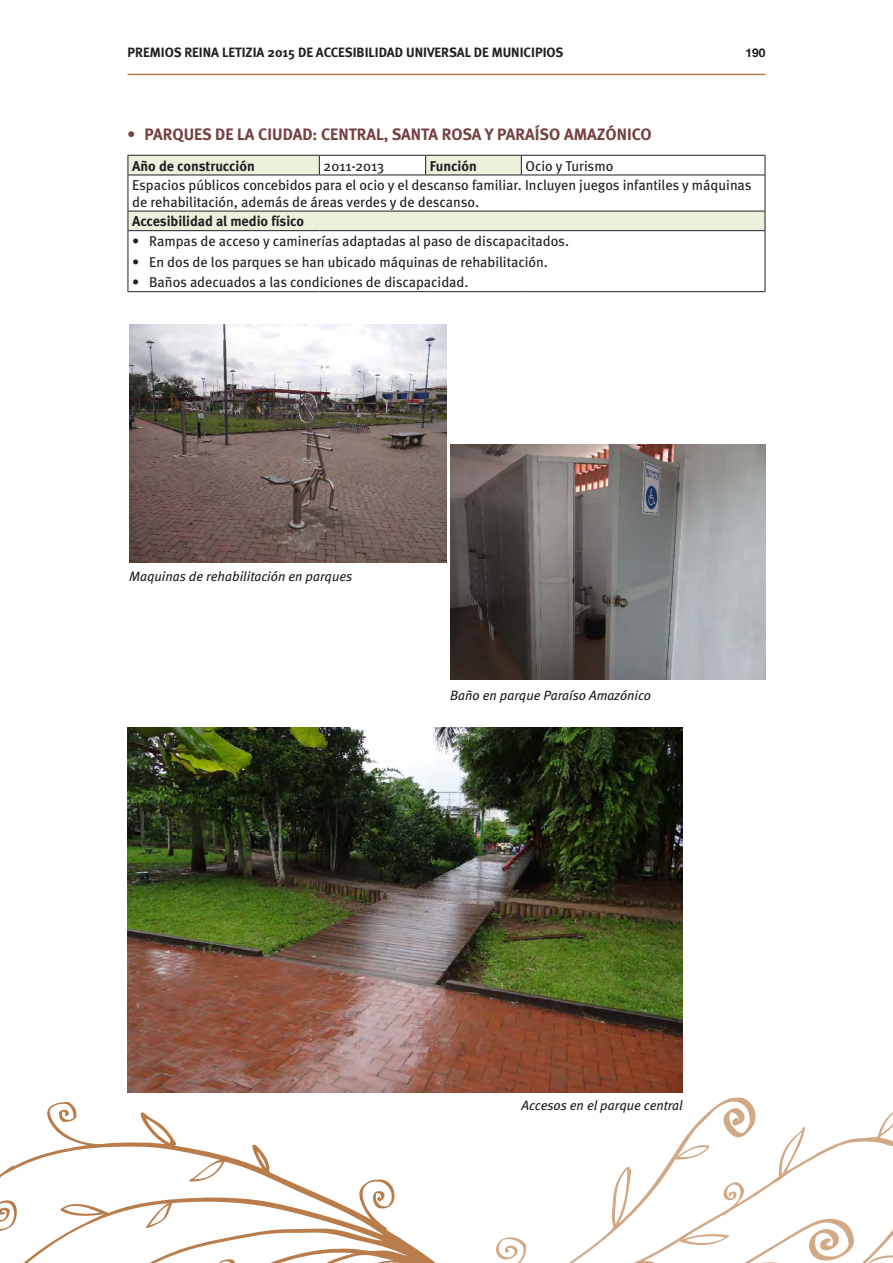
<style>
.page{position:relative;width:893px;height:1263px;background:#fff}
.page>*{position:absolute;margin:0;border:0;box-sizing:border-box;transform-origin:0 0}
.t1{font:700 16.5px "Meta";color:#754143}
.TxtTabla{font:14.25px/16.4px "Meta";color:#231f20}
.TxtTabla-2{font:700 14.25px "Meta";color:#231f20}
.Piede_Foto{font:italic 13.5px "Meta";color:#231f20}
.t2{font:700 13.5px "Meta";color:#231f20}
.t3{font:700 12px "Helvetica Neue";color:#231f20}
</style>
<div class="page">
<svg style="left:0;top:1102px;width:430px;height:161px"></svg>
<svg style="left:430px;top:1097px;width:463px;height:166px"></svg>
<hr style="left:128px;top:74px;width:637px;height:1px;background:#b87d4b">
<svg style="left:129px;top:156px;width:636px;height:74px"></svg>
<hr style="left:128px;top:155px;width:191px;height:1px;background:#231f20">
<svg style="left:128px;top:156px;width:1px;height:19px"></svg>
<hr style="left:319px;top:155px;width:107px;height:1px;background:#231f20">
<svg style="left:319px;top:156px;width:1px;height:19px"></svg>
<hr style="left:426px;top:155px;width:95px;height:1px;background:#231f20">
<svg style="left:425px;top:156px;width:1px;height:19px"></svg>
<hr style="left:521px;top:155px;width:244px;height:1px;background:#231f20">
<svg style="left:521px;top:156px;width:1px;height:19px"></svg>
<svg style="left:765px;top:156px;width:1px;height:19px"></svg>
<hr style="left:128px;top:175px;width:191px;height:1px;background:#231f20">
<hr style="left:128px;top:175px;width:1px;height:36px;background:#231f20">
<hr style="left:319px;top:175px;width:107px;height:1px;background:#231f20">
<hr style="left:426px;top:175px;width:95px;height:1px;background:#231f20">
<hr style="left:521px;top:175px;width:244px;height:1px;background:#231f20">
<hr style="left:765px;top:175px;width:1px;height:36px;background:#231f20">
<hr style="left:128px;top:211px;width:191px;height:1px;background:#231f20">
<svg style="left:128px;top:211px;width:1px;height:19px"></svg>
<hr style="left:319px;top:211px;width:107px;height:1px;background:#231f20">
<hr style="left:426px;top:211px;width:95px;height:1px;background:#231f20">
<hr style="left:521px;top:211px;width:244px;height:1px;background:#231f20">
<svg style="left:765px;top:211px;width:1px;height:19px"></svg>
<hr style="left:128px;top:230px;width:191px;height:1px;background:#231f20">
<hr style="left:128px;top:231px;width:1px;height:60px;background:#231f20">
<hr style="left:319px;top:230px;width:107px;height:1px;background:#231f20">
<hr style="left:426px;top:230px;width:95px;height:1px;background:#231f20">
<hr style="left:521px;top:230px;width:244px;height:1px;background:#231f20">
<hr style="left:765px;top:231px;width:1px;height:60px;background:#231f20">
<hr style="left:128px;top:291px;width:191px;height:1px;background:#231f20">
<hr style="left:319px;top:291px;width:107px;height:1px;background:#231f20">
<hr style="left:426px;top:291px;width:95px;height:1px;background:#231f20">
<hr style="left:521px;top:291px;width:244px;height:1px;background:#231f20">
<img style="left:129px;top:324px;width:317px;height:238px">
<img style="left:450px;top:444px;width:315px;height:236px">
<img style="left:128px;top:727px;width:554px;height:366px">
<p class="t2" style="left:128px;top:44px;width:437px">PREMIOS REINA LETIZIA 2015 DE ACCESIBILIDAD UNIVERSAL DE MUNICIPIOS</p>
<p class="t3" style="left:745px;top:42px;width:22px">190</p>
<p class="t1" style="left:128px;top:125px;width:526px">• PARQUES DE LA CIUDAD: CENTRAL, SANTA ROSA Y PARAÍSO AMAZÓNICO</p>
<p class="TxtTabla-2" style="left:132px;top:157px;width:124px">Año de construcción</p>
<p class="TxtTabla" style="left:324px;top:157px;width:62px">2011-2013</p>
<p class="TxtTabla-2" style="left:430px;top:157px;width:48px">Función</p>
<p class="TxtTabla" style="left:526px;top:157px;width:89px">Ocio y Turismo</p>
<p class="TxtTabla" style="left:132px;top:177px;width:621px">Espacios públicos concebidos para el ocio y el descanso familiar. Incluyen juegos infantiles y máquinas de rehabilitación, además de áreas verdes y de descanso.</p>
<p class="TxtTabla-2" style="left:132px;top:213px;width:173px">Accesibilidad al medio físico</p>
<p class="TxtTabla" style="left:132px;top:233px;width:438px">• Rampas de acceso y caminerías adaptadas al paso de discapacitados.</p>
<p class="TxtTabla" style="left:132px;top:253px;width:417px">• En dos de los parques se han ubicado máquinas de rehabilitación.</p>
<p class="TxtTabla" style="left:132px;top:274px;width:338px">• Baños adecuados a las condiciones de discapacidad.</p>
<p class="Piede_Foto" style="left:129px;top:569px;width:225px">Maquinas de rehabilitación en parques</p>
<p class="Piede_Foto" style="left:450px;top:687px;width:202px">Baño en parque Paraíso Amazónico</p>
<p class="Piede_Foto" style="left:522px;top:1098px;width:163px">Accesos en el parque central</p>
</div>
